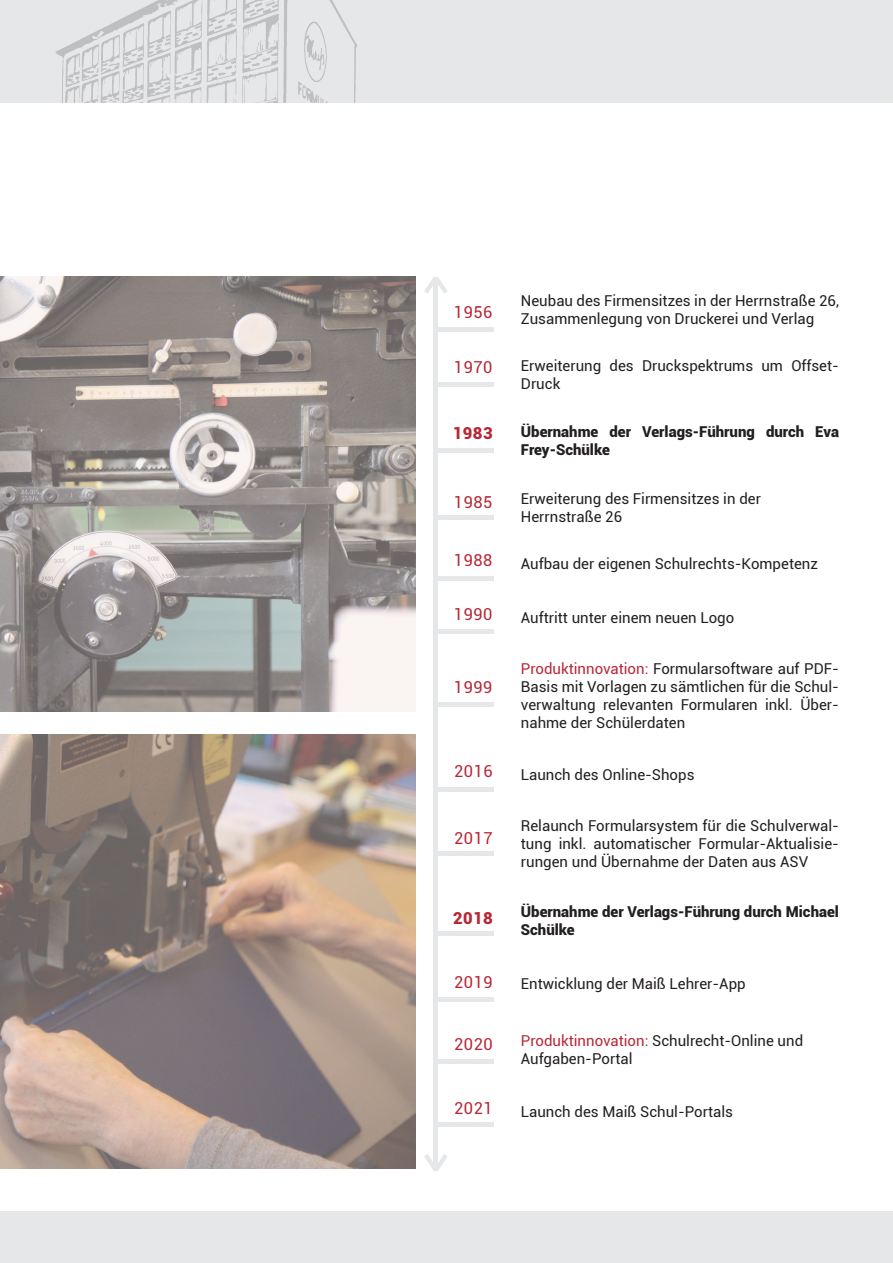
<style>
.page{position:relative;width:893px;height:1263px;background:#fff}
.page>*{position:absolute;margin:0;border:0;box-sizing:border-box;transform-origin:0 0}
.t1{font:16.5px "Roboto";letter-spacing:.03em;color:#b72837}
.t2{font:900 16.5px "Roboto";letter-spacing:.03em;color:#b72837}
.t3{font:15px/18px "Roboto";color:#231f20}
.t4{font:900 15px/18px "Roboto";color:#231f20}
.s1{color:#b72837}
</style>
<div class="page">
<div style="left:0;top:0;width:893px;height:102px;background:#e6e7e9"></div>
<div style="left:0;top:1212px;width:893px;height:51px;background:#e6e7e9"></div>
<div style="left:438px;top:327px;width:55px;height:5px;background:#e6e7e9"></div>
<hr style="left:438px;top:382px;width:55px;height:4px;background:#e6e7e9">
<hr style="left:438px;top:448px;width:55px;height:4px;background:#e6e7e9">
<hr style="left:438px;top:516px;width:55px;height:4px;background:#e6e7e9">
<hr style="left:438px;top:577px;width:55px;height:4px;background:#e6e7e9">
<hr style="left:438px;top:630px;width:55px;height:4px;background:#e6e7e9">
<hr style="left:438px;top:703px;width:55px;height:4px;background:#e6e7e9">
<hr style="left:434px;top:277px;width:4px;height:893px;background:#e6e7e9">
<svg style="left:424px;top:1154px;width:24px;height:16px"></svg>
<svg style="left:424px;top:277px;width:23px;height:17px"></svg>
<hr style="left:438px;top:787px;width:55px;height:4px;background:#e6e7e9">
<hr style="left:438px;top:851px;width:55px;height:4px;background:#e6e7e9">
<hr style="left:438px;top:931px;width:55px;height:4px;background:#e6e7e9">
<hr style="left:438px;top:997px;width:55px;height:4px;background:#e6e7e9">
<div style="left:438px;top:1059px;width:55px;height:5px;background:#e6e7e9"></div>
<img style="left:55px;top:0;width:302px;height:102px">
<svg style="left:0;top:276px;width:416px;height:893px;background:#a19691"></svg>
<hr style="left:438px;top:1122px;width:55px;height:4px;background:#e6e7e9">
<p class="t1" style="left:454px;top:300px;width:40px">1956</p>
<p class="t1" style="left:454px;top:355px;width:40px">1970</p>
<p class="t2" style="left:453px;top:421px;width:41px">1983</p>
<p class="t1" style="left:454px;top:491px;width:40px">1985</p>
<p class="t1" style="left:454px;top:548px;width:40px">1988</p>
<p class="t1" style="left:454px;top:603px;width:40px">1990</p>
<p class="t1" style="left:454px;top:676px;width:40px">1999</p>
<p class="t1" style="left:454px;top:760px;width:40px">2016</p>
<p class="t1" style="left:454px;top:826px;width:40px">2017</p>
<p class="t2" style="left:453px;top:906px;width:41px">2018</p>
<p class="t1" style="left:454px;top:970px;width:40px">2019</p>
<p class="t1" style="left:454px;top:1032px;width:40px">2020</p>
<p class="t3" style="left:521px;top:291px;width:320px">Neubau des Firmensitzes in der Herrnstraße 26,<br>Zusammenlegung von Druckerei und Verlag</p>
<p class="t3" style="left:521px;top:356px;width:320px">Erweiterung des Druckspektrums um Offset-<br>Druck</p>
<p class="t4" style="left:521px;top:422px;width:320px">Übernahme der Verlags-Führung durch Eva<br>Frey-Schülke</p>
<p class="t3" style="left:521px;top:489px;width:242px">Erweiterung des Firmensitzes in der<br>Herrnstraße 26</p>
<p class="t3" style="left:521px;top:554px;width:299px">Aufbau der eigenen Schulrechts-Kompetenz</p>
<p class="t3" style="left:521px;top:608px;width:215px">Auftritt unter einem neuen Logo</p>
<p class="t3" style="left:521px;top:659px;width:320px;text-align:justify"><span class="s1">Produktinnovation:</span> Formularsoftware auf PDF-Basis mit Vorlagen zu sämtlichen für die Schul&shy;verwaltung relevanten Formularen inkl. Über&shy;nahme der Schülerdaten</p>
<p class="t3" style="left:521px;top:765px;width:175px">Launch des Online-Shops</p>
<p class="t3" style="left:521px;top:816px;width:320px;text-align:justify">Relaunch Formularsystem für die Schulverwal&shy;tung inkl. automatischer Formular-Aktualisie&shy;rungen und Übernahme der Daten aus ASV</p>
<p class="t4" style="left:521px;top:902px;width:320px">Übernahme der Verlags-Führung durch Michael<br>Schülke</p>
<p class="t3" style="left:521px;top:974px;width:226px">Entwicklung der Maiß Lehrer-App</p>
<p class="t3" style="left:521px;top:1031px;width:284px"><span class="s1">Produktinnovation:</span> Schulrecht-Online und<br>Aufgaben-Portal</p>
<p class="t1" style="left:454px;top:1096px;width:40px">2021</p>
<p class="t3" style="left:521px;top:1102px;width:214px">Launch des Maiß Schul-Portals</p>
</div>
